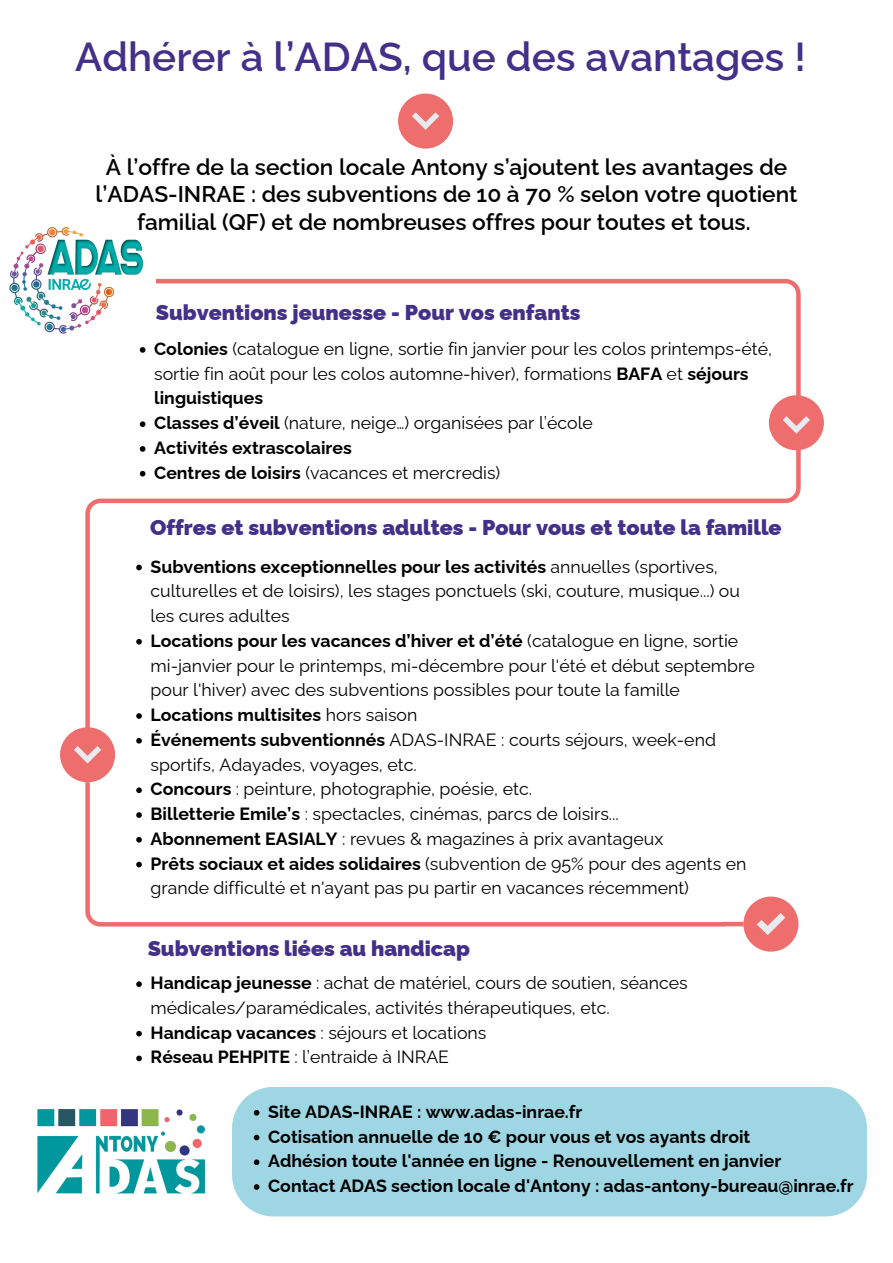
<style>
.page{position:relative;width:893px;height:1263px;background:#fff}
.page>*{position:absolute;margin:0;border:0;box-sizing:border-box;transform-origin:0 0}
.t1{font:600 40.42px "Raleway";color:#423089}
.t2{font:600 22.73px/27.6px "Raleway";color:#000;text-align:center}
.t3{font:900 21.45px "Raleway";color:#423089}
.t4{font:17.7px/24.8px "Raleway";color:#000}
.t5{font:700 17.7px "Raleway";color:#000}
.s1{font-weight:700}
.s2{font-weight:400}
</style>
<div class="page">
<svg style="left:85px;top:279px;width:718px;height:486px"></svg>
<div style="left:769px;top:395px;width:55px;height:55px;background:#ed6e6c;border-radius:50%"></div>
<div style="left:60px;top:727px;width:55px;height:55px;background:#ed6e6c;border-radius:50%"></div>
<svg style="left:84px;top:778px;width:659px;height:149px"></svg>
<div style="left:743px;top:896px;width:55px;height:55px;background:#ed6e6c;border-radius:50%"></div>
<svg style="left:783px;top:416px;width:27px;height:18px"></svg>
<svg style="left:74px;top:746px;width:27px;height:17px"></svg>
<svg style="left:757px;top:913px;width:28px;height:22px"></svg>
<img style="left:37px;top:1110px;width:167px;height:83px">
<img style="left:9px;top:227px;width:147px;height:109px">
<div style="left:232px;top:1087px;width:635px;height:129px;background:#9ed6e3"></div>
<svg style="left:140px;top:347px;width:5px;height:6px"></svg>
<svg style="left:140px;top:421px;width:5px;height:6px"></svg>
<svg style="left:140px;top:446px;width:5px;height:6px"></svg>
<svg style="left:140px;top:471px;width:5px;height:5px"></svg>
<svg style="left:136px;top:565px;width:6px;height:5px"></svg>
<svg style="left:136px;top:639px;width:6px;height:5px"></svg>
<svg style="left:136px;top:713px;width:6px;height:6px"></svg>
<svg style="left:136px;top:738px;width:6px;height:5px"></svg>
<svg style="left:136px;top:787px;width:6px;height:6px"></svg>
<svg style="left:136px;top:812px;width:6px;height:6px"></svg>
<svg style="left:136px;top:837px;width:6px;height:5px"></svg>
<svg style="left:136px;top:862px;width:6px;height:5px"></svg>
<svg style="left:136px;top:981px;width:6px;height:6px"></svg>
<svg style="left:136px;top:1031px;width:6px;height:5px"></svg>
<svg style="left:136px;top:1055px;width:6px;height:6px"></svg>
<svg style="left:254px;top:1110px;width:5px;height:5px"></svg>
<svg style="left:254px;top:1135px;width:5px;height:5px"></svg>
<svg style="left:254px;top:1159px;width:5px;height:6px"></svg>
<svg style="left:254px;top:1184px;width:5px;height:6px"></svg>
<div style="left:398px;top:94px;width:55px;height:55px;background:#ed6e6c;border-radius:50%"></div>
<svg style="left:412px;top:112px;width:27px;height:18px"></svg>
<h2 class="t1" style="left:75px;top:33px;width:732px">Adhérer à l’ADAS, que des avantages !</h2>
<p class="t2" style="left:96px;top:153px;width:703px">À l’offre de la section locale Antony s’ajoutent les avantages de l’ADAS-INRAE : des subventions de 10 à 70 % selon votre quotient familial (QF) et de nombreuses offres pour toutes et tous.</p>
<h2 class="t3" style="left:156px;top:300px;width:426px">Subventions jeunesse - Pour vos enfants</h2>
<p class="t4" style="left:154px;top:336px;width:619px"><span class="s1">Colonies</span> (catalogue en ligne, sortie fin janvier pour les colos printemps-été, sortie fin août pour les colos automne-hiver), formations <span class="s1">BAFA</span> et <span class="s1">séjours linguistiques</span></p>
<p class="t4" style="left:154px;top:411px;width:440px"><span class="s1">Classes d’éveil</span> (nature, neige…) organisées par l’école</p>
<p class="t5" style="left:154px;top:437px;width:199px">Activités extrascolaires</p>
<h2 class="t4" style="left:154px;top:460px;width:348px"><span class="s1">Centres de loisirs</span> (vacances et mercredis)</h2>
<p class="t3" style="left:150px;top:515px;width:633px">Offres et subventions adultes - Pour vous et toute la famille</p>
<p class="t4" style="left:151px;top:554px;width:591px"><span class="s1">Subventions exceptionnelles pour les activités</span> annuelles (sportives, culturelles et de loisirs), les stages ponctuels (ski, couture, musique...) ou les cures adultes</p>
<p class="t4" style="left:151px;top:628px;width:605px"><span class="s1">Locations pour les vacances d’hiver et d’été</span> (catalogue en ligne, sortie mi-janvier pour le printemps, mi-décembre pour l'été et début septembre pour l'hiver) avec des subventions possibles pour toute la famille</p>
<p class="t5" style="left:151px;top:704px;width:268px">Locations multisites <span class="s2">hors saison</span></p>
<p class="t4" style="left:151px;top:727px;width:567px"><span class="s1">Événements subventionnés</span> ADAS-INRAE : courts séjours, week-end sportifs, Adayades, voyages, etc.</p>
<p class="t4" style="left:151px;top:777px;width:383px"><span class="s1">Concours</span> : peinture, photographie, poésie, etc.</p>
<p class="t4" style="left:151px;top:801px;width:470px"><span class="s1">Billetterie Emile’s</span> : spectacles, cinémas, parcs de loisirs...</p>
<p class="t4" style="left:151px;top:826px;width:514px"><span class="s1">Abonnement EASIALY</span> : revues &amp; magazines à prix avantageux</p>
<p class="t4" style="left:151px;top:851px;width:597px"><span class="s1">Prêts sociaux et aides solidaires</span> (subvention de 95% pour des agents en grande difficulté et n'ayant pas pu partir en vacances récemment)</p>
<p class="t3" style="left:148px;top:936px;width:324px">Subventions liées au handicap</p>
<p class="t4" style="left:151px;top:970px;width:539px"><span class="s1">Handicap jeunesse</span> : achat de matériel, cours de soutien, séances médicales/paramédicales, activités thérapeutiques, etc.</p>
<p class="t4" style="left:151px;top:1020px;width:337px"><span class="s1">Handicap vacances</span> : séjours et locations</p>
<h2 class="t4" style="left:151px;top:1045px;width:300px"><span class="s1">Réseau PEHPITE</span> : l’entraide à INRAE</h2>
<p class="t5" style="left:268px;top:1101px;width:316px">Site ADAS-INRAE : www.adas-inrae.fr</p>
<p class="t5" style="left:268px;top:1126px;width:484px">Cotisation annuelle de 10 € pour vous et vos ayants droit</p>
<p class="t5" style="left:268px;top:1151px;width:514px">Adhésion toute l'année en ligne - Renouvellement en janvier</p>
<p class="t5" style="left:268px;top:1175px;width:587px">Contact ADAS section locale d'Antony : adas-antony-bureau@inrae.fr</p>
</div>
